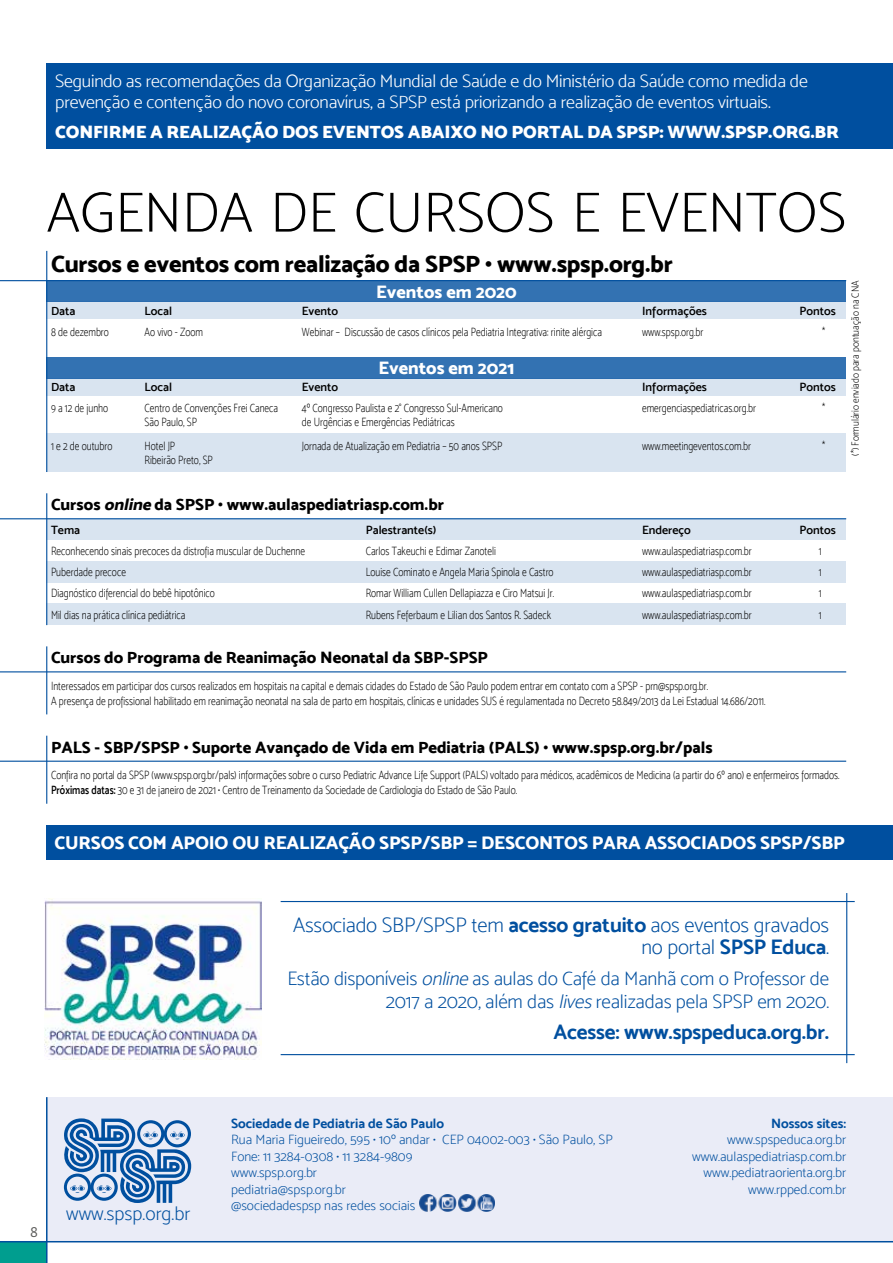
<style>
.page{position:relative;width:893px;height:1263px;background:#fff}
.page>*{position:absolute;margin:0;border:0;box-sizing:border-box;transform-origin:0 0}
.t1{font:57px "Mosk Extra Light 200";color:#000}
.t2{font:24px "Mosk Extra Bold 800";letter-spacing:-.01em;color:#000}
.t3{font:21px/22.5px "Mosk Extra Light 200";letter-spacing:-.01em;color:#004f9f;text-align:right}
.t4{font:21px "Mosk Bold 700";letter-spacing:-.01em;color:#004f9f}
.t5{font:19.5px/22.5px "Mosk Extra Light 200";letter-spacing:-.01em;color:#004f9f;text-align:right}
.t6{font:18.6px "Mosk Extra Bold 800";letter-spacing:-.01em;color:#fff}
.t7{font:18px/21px "Mosk Light 300";letter-spacing:-.01em;color:#fff}
.t8{font:18px "Mosk Ultra Bold 900";letter-spacing:-.01em;color:#fff}
.t9{font:18px "Mosk Extra Bold 800";color:#fff}
.t10{font:16.5px "Mosk Extra Bold 800";color:#000}
.t11{font:15px "Luna";color:#575756}
.t12{font:13.5px/16.5px "Mosk Extra Light 200";color:#004f9f}
.t13{font:13.5px "Mosk Bold 700";color:#004f9f}
.t14{font:12px/14.4px "Mosk Extra Light 200";color:#000;scale:.8 1}
.t15{font:12px "Mosk Semi Bold 600";color:#000}
.t16{font:10.5px "Mosk Extra Light 200";color:#000;scale:.9 1}
.s1{font-style:italic}
.s2{font-family:"Mosk Semi Bold 600"}
.s3{font-family:"Mosk Bold 700"}
</style>
<div class="page">
<img style="left:45px;top:898px;width:217px;height:162px">
<div style="left:47px;top:1097px;width:846px;height:145px;background:#eaecf7"></div>
<div style="left:47px;top:378px;width:799px;height:17px;background:#d9e4f0"></div>
<div style="left:47px;top:825px;width:846px;height:34px;background:#004f9f"></div>
<div style="left:47px;top:64px;width:846px;height:85px;background:#004f9f"></div>
<div style="left:47px;top:519px;width:799px;height:21px;background:#d9e4f0"></div>
<svg style="left:63px;top:1118px;width:128px;height:85px"></svg>
<div style="left:0;top:1242px;width:47px;height:21px;background:#009e8f"></div>
<hr style="left:0;top:1241px;width:893px;height:1px;background:#004f9f">
<hr style="left:46px;top:1097px;width:2px;height:166px;background:#004f9f">
<hr style="left:0;top:280px;width:846px;height:1px;background:#004f9f">
<hr style="left:46px;top:251px;width:1px;height:221px;background:#004f9f">
<hr style="left:0;top:518px;width:846px;height:1px;background:#004f9f">
<hr style="left:46px;top:493px;width:1px;height:132px;background:#004f9f">
<hr style="left:0;top:671px;width:846px;height:1px;background:#004f9f">
<hr style="left:46px;top:646px;width:1px;height:68px;background:#004f9f">
<div style="left:47px;top:561px;width:799px;height:22px;background:#d9e4f0"></div>
<hr style="left:0;top:761px;width:846px;height:1px;background:#004f9f">
<hr style="left:46px;top:736px;width:1px;height:68px;background:#004f9f">
<img style="left:420px;top:1194px;width:75px;height:18px">
<div style="left:47px;top:604px;width:799px;height:21px;background:#d9e4f0"></div>
<div style="left:47px;top:357px;width:799px;height:21px;background:#3372b2"></div>
<div style="left:47px;top:434px;width:799px;height:38px;background:#d9e4f0"></div>
<hr style="left:281px;top:901px;width:574px;height:1px;background:#004f9f">
<hr style="left:846px;top:893px;width:1px;height:170px;background:#004f9f">
<div style="left:47px;top:302px;width:799px;height:17px;background:#d9e4f0"></div>
<div style="left:47px;top:281px;width:799px;height:21px;background:#3372b2"></div>
<hr style="left:281px;top:1054px;width:574px;height:1px;background:#004f9f">
<h3 class="t7" style="left:55px;top:71px;width:754px">Seguindo as recomendações da Organização Mundial de Saúde e do Ministério da Saúde como medida de prevenção e contenção do novo coronavírus, a SPSP está priorizando a realização de eventos virtuais.</h3>
<h3 class="t8" style="left:55px;top:120px;width:785px">CONFIRME A REALIZAÇÃO DOS EVENTOS ABAIXO NO PORTAL DA SPSP: WWW.SPSP.ORG.BR</h3>
<h1 class="t1" style="left:47px;top:180px;width:801px">AGENDA DE CURSOS E EVENTOS</h1>
<h2 class="t2" style="left:51px;top:249px;width:623px">Cursos e eventos com realização da SPSP • www.spsp.org.br</h2>
<h3 class="t9" style="left:376px;top:280px;width:142px">Eventos em 2020</h3>
<p class="t15" style="left:51px;top:303px;width:26px">Data</p>
<p class="t15" style="left:145px;top:303px;width:29px">Local</p>
<p class="t15" style="left:302px;top:303px;width:38px">Evento</p>
<p class="t15" style="left:642px;top:303px;width:66px">Informações</p>
<p class="t15" style="left:799px;top:303px;width:38px">Pontos</p>
<p class="t14" style="left:51px;top:324px;width:74px">8 de dezembro</p>
<p class="t14" style="left:145px;top:324px;width:75px">Ao vivo - Zoom</p>
<p class="t14" style="left:302px;top:324px;width:377px">Webinar – Discussão de casos clínicos pela Pediatria Integrativa: rinite alérgica</p>
<p class="t14" style="left:642px;top:324px;width:78px">www.spsp.org.br</p>
<p class="t14" style="left:822px;top:324px;width:5px">*</p>
<h3 class="t9" style="left:378px;top:357px;width:138px">Eventos em 2021</h3>
<p class="t15" style="left:51px;top:380px;width:26px">Data</p>
<p class="t15" style="left:145px;top:380px;width:29px">Local</p>
<p class="t15" style="left:302px;top:380px;width:38px">Evento</p>
<p class="t15" style="left:642px;top:380px;width:66px">Informações</p>
<p class="t15" style="left:799px;top:380px;width:38px">Pontos</p>
<p class="t14" style="left:51px;top:401px;width:73px">9 a 12 de junho</p>
<p class="t14" style="left:145px;top:401px;width:168px">Centro de Convenções Frei Caneca</p>
<p class="t14" style="left:302px;top:401px;width:253px">4º Congresso Paulista e 2° Congresso Sul-Americano</p>
<p class="t14" style="left:642px;top:401px;width:144px">emergenciaspediatricas.org.br</p>
<p class="t14" style="left:822px;top:401px;width:5px">*</p>
<p class="t14" style="left:145px;top:414px;width:67px">São Paulo, SP</p>
<p class="t14" style="left:302px;top:414px;width:192px">de Urgências e Emergências Pediátricas</p>
<p class="t14" style="left:51px;top:439px;width:78px">1 e 2 de outubro</p>
<p class="t14" style="left:145px;top:439px;width:40px">Hotel JP</p>
<p class="t14" style="left:302px;top:439px;width:252px">Jornada de Atualização em Pediatria – 50 anos SPSP</p>
<p class="t14" style="left:642px;top:439px;width:138px">www.meetingeventos.com.br</p>
<p class="t14" style="left:822px;top:439px;width:5px">*</p>
<p class="t14" style="left:145px;top:453px;width:87px">Ribeirão Preto, SP</p>
<h3 class="t10" style="left:51px;top:494px;width:394px">Cursos <span class="s1">online</span> da SPSP • www.aulaspediatriasp.com.br</h3>
<p class="t15" style="left:51px;top:522px;width:31px">Tema</p>
<p class="t15" style="left:366px;top:522px;width:72px">Palestrante(s)</p>
<p class="t15" style="left:642px;top:522px;width:50px">Endereço</p>
<p class="t15" style="left:799px;top:522px;width:38px">Pontos</p>
<p class="t14" style="left:51px;top:544px;width:319px">Reconhecendo sinais precoces da distrofia muscular de Duchenne</p>
<p class="t14" style="left:366px;top:544px;width:164px">Carlos Takeuchi e Edimar Zanoteli</p>
<p class="t14" style="left:642px;top:544px;width:138px">www.aulaspediatriasp.com.br</p>
<p class="t14" style="left:819px;top:544px;width:5px">1</p>
<p class="t14" style="left:51px;top:565px;width:95px">Puberdade precoce</p>
<p class="t14" style="left:366px;top:565px;width:236px">Louise Cominato e Angela Maria Spinola e Castro</p>
<p class="t14" style="left:642px;top:565px;width:138px">www.aulaspediatriasp.com.br</p>
<p class="t14" style="left:819px;top:565px;width:5px">1</p>
<p class="t14" style="left:51px;top:586px;width:206px">Diagnóstico diferencial do bebê hipotônico</p>
<p class="t14" style="left:366px;top:586px;width:237px">Romar William Cullen Dellapiazza e Ciro Matsui Jr.</p>
<p class="t14" style="left:642px;top:586px;width:138px">www.aulaspediatriasp.com.br</p>
<p class="t14" style="left:819px;top:586px;width:5px">1</p>
<p class="t14" style="left:51px;top:607px;width:170px">Mil dias na prática clínica pediátrica</p>
<p class="t14" style="left:366px;top:607px;width:233px">Rubens Feferbaum e Lilian dos Santos R. Sadeck</p>
<p class="t14" style="left:642px;top:607px;width:138px">www.aulaspediatriasp.com.br</p>
<p class="t14" style="left:819px;top:607px;width:5px">1</p>
<h3 class="t10" style="left:51px;top:647px;width:438px">Cursos do Programa de Reanimação Neonatal da SBP-SPSP</h3>
<p class="t14" style="left:51px;top:679px;width:895px">Interessados em participar dos cursos realizados em hospitais na capital e demais cidades do Estado de São Paulo podem entrar em contato com a SPSP - prn@spsp.org.br.<br>A presença de profissional habilitado em reanimação neonatal na sala de parto em hospitais, clínicas e unidades SUS é regulamentada no Decreto 58.849/2013 da Lei Estadual 14.686/2011.</p>
<p class="t16" style="left:849px;top:456px;width:196px;rotate:-90deg">(*) Formulário enviado para pontuação na CNA</p>
<h3 class="t10" style="left:51px;top:737px;width:663px">PALS - SBP/SPSP • Suporte Avançado de Vida em Pediatria (PALS) • www.spsp.org.br/pals</h3>
<p class="t14" style="left:51px;top:768px;width:987px">Confira no portal da SPSP (www.spsp.org.br/pals) informações sobre o curso Pediatric Advance Life Support (PALS) voltado para médicos, acadêmicos de Medicina (a partir do 6º ano) e enfermeiros formados.<br><span class="s2">Próximas datas:</span> 30 e 31 de janeiro de 2021 • Centro de Treinamento da Sociedade de Cardiologia do Estado de São Paulo.</p>
<h3 class="t6" style="left:55px;top:831px;width:792px">CURSOS COM APOIO OU REALIZAÇÃO SPSP/SBP = DESCONTOS PARA ASSOCIADOS SPSP/SBP</h3>
<h3 class="t3" style="left:293px;top:913px;width:538px">Associado SBP/SPSP tem <span class="s3">acesso gratuito</span> aos eventos gravados no portal <span class="s3">SPSP Educa</span>.</h3>
<h3 class="t5" style="left:287px;top:967px;width:543px">Estão disponíveis <span class="s1">online</span> as aulas do Café da Manhã com o Professor de<br>2017 a 2020, além das <span class="s1">lives</span>realizadas pela SPSP em 2020.</h3>
<h3 class="t4" style="left:553px;top:1019px;width:277px">Acesse: www.spspeduca.org.br.</h3>
<p class="t11" style="left:30px;top:1220px;width:9px">8</p>
<h3 class="t5" style="left:66px;top:1202px;width:126px">www.spsp.org.br</h3>
<p class="t13" style="left:231px;top:1115px;width:215px">Sociedade de Pediatria de São Paulo</p>
<p class="t12" style="left:231px;top:1131px;width:383px">Rua Maria Figueiredo, 595 • 10º andar • CEP 04002-003 • São Paulo, SP Fone: 11 3284-0308 • 11 3284-9809<br>www.spsp.org.br<br>pediatria@spsp.org.br<br>@sociedadespsp nas redes sociais</p>
<p class="t13" style="left:771px;top:1115px;width:77px">Nossos sites:</p>
<p class="t12" style="left:692px;top:1131px;width:155px;text-align:right">www.spspeduca.org.br www.aulaspediatriasp.com.br www.pediatraorienta.org.br www.rpped.com.br</p>
</div>
